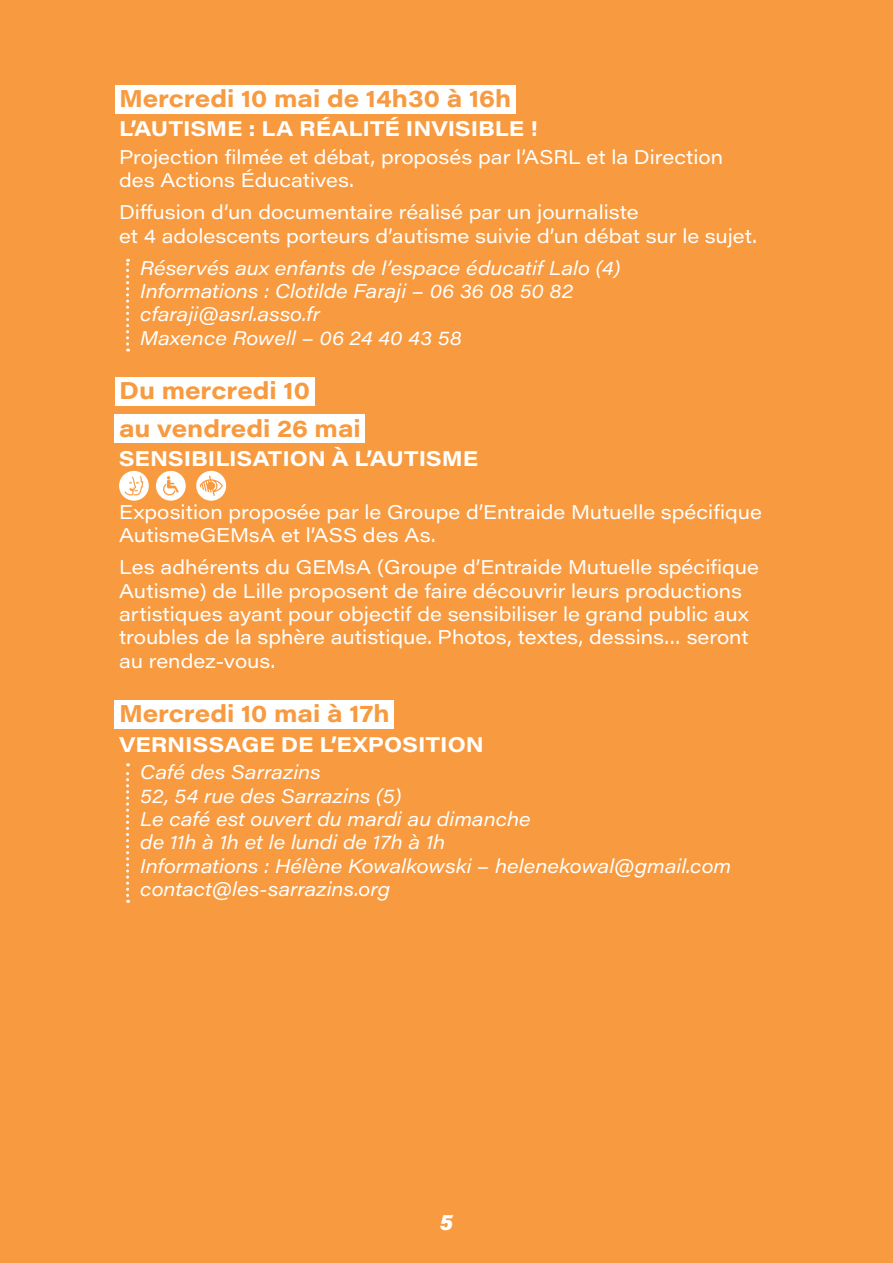
<style>
.page{position:relative;width:893px;height:1263px;background:#f89a3f}
.page>*{position:absolute;margin:0;border:0;box-sizing:border-box;transform-origin:0 0}
.t1{font:700 24px/37.3px "Acumin Pro Wide";color:#f89a3f}
.t2{font:italic 900 22.5px "Acumin Pro";color:#fff}
.t3{font:700 21px "Acumin Pro Wide";color:#fff}
.t4{font:19.5px/23.4px "Acumin Pro Wide";color:#fff}
.t5{font:italic 19.5px/23.4px "Acumin Pro Wide";color:#fff}
</style>
<div class="page">
<div style="left:115px;top:85px;width:400px;height:28px;background:#fff"></div>
<svg style="left:126px;top:259px;width:3px;height:93px"></svg>
<div style="left:115px;top:377px;width:199px;height:29px;background:#fff"></div>
<div style="left:115px;top:415px;width:250px;height:28px;background:#fff"></div>
<div style="left:115px;top:700px;width:279px;height:28px;background:#fff"></div>
<svg style="left:126px;top:763px;width:3px;height:140px"></svg>
<svg style="left:196px;top:471px;width:30px;height:30px"></svg>
<svg style="left:200px;top:476px;width:23px;height:20px"></svg>
<svg style="left:119px;top:471px;width:30px;height:30px"></svg>
<svg style="left:124px;top:476px;width:19px;height:19px"></svg>
<div style="left:156px;top:471px;width:30px;height:30px;background:#fff;border-radius:50%"></div>
<svg style="left:163px;top:476px;width:16px;height:19px"></svg>
<p class="t1" style="left:119px;top:78px;width:394px">Mercredi 10 mai de 14h30 à 16h</p>
<p class="t3" style="left:119px;top:114px;width:420px">L’AUTISME : LA RÉALITÉ INVISIBLE !</p>
<p class="t4" style="left:119px;top:145px;width:606px">Projection filmée et débat, proposés par l’ASRL et la Direction des Actions Éducatives.</p>
<p class="t4" style="left:119px;top:200px;width:639px">Diffusion d’un documentaire réalisé par un journaliste<br>et 4 adolescents porteurs d’autisme suivie d’un débat sur le sujet.</p>
<p class="t5" style="left:140px;top:255px;width:481px">Réservés aux enfants de l’espace éducatif Lalo (4)<br>Informations : Clotilde Faraji – 06 36 08 50 82 cfaraji@asrl.asso.fr<br>Maxence Rowell – 06 24 40 43 58</p>
<p class="t1" style="left:119px;top:371px;width:243px">Du mercredi 10<br>au vendredi 26 mai</p>
<p class="t3" style="left:119px;top:443px;width:361px">SENSIBILISATION À L’AUTISME</p>
<p class="t4" style="left:119px;top:499px;width:644px">Exposition proposée par le Groupe d’Entraide Mutuelle spécifique<br>AutismeGEMsA et l’ASS des As.</p>
<p class="t4" style="left:119px;top:555px;width:641px">Les adhérents du GEMsA (Groupe d’Entraide Mutuelle spécifique Autisme) de Lille proposent de faire découvrir leurs productions artistiques ayant pour objectif de sensibiliser le grand public aux troubles de la sphère autistique. Photos, textes, dessins… seront au rendez-vous.</p>
<p class="t1" style="left:119px;top:693px;width:272px">Mercredi 10 mai à 17h</p>
<p class="t3" style="left:119px;top:729px;width:366px">VERNISSAGE DE L’EXPOSITION</p>
<p class="t5" style="left:140px;top:760px;width:592px">Café des Sarrazins<br>52, 54 rue des Sarrazins (5)<br>Le café est ouvert du mardi au dimanche<br>de 11h à 1h et le lundi de 17h à 1h<br>Informations : Hélène Kowalkowski – helenekowal@gmail.com contact@les-sarrazins.org</p>
<p class="t2" style="left:440px;top:1206px;width:15px">5</p>
</div>
